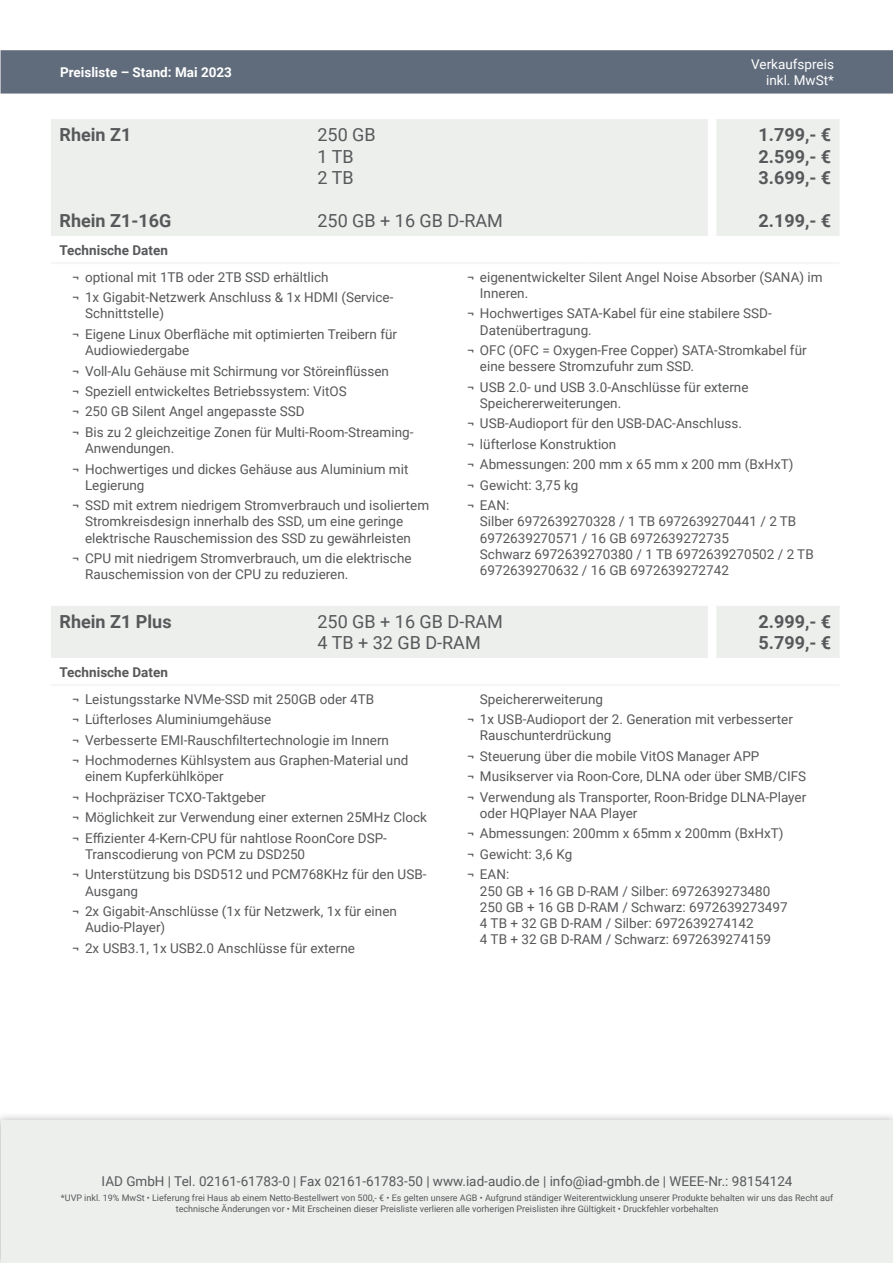
<style>
.page{position:relative;width:893px;height:1263px;background:#fff}
.page>*{position:absolute;margin:0;border:0;box-sizing:border-box;transform-origin:0 0}
.Artikel-Headline-Pre{font:18px "Roboto";color:#57585a}
.Artikel-Headline-VKP{font:700 18px/21.6px "Roboto";color:#57585a}
.Artikel-Headline-Nam{font:700 18px "Roboto";color:#57585a}
.t1{font:13.5px/16.2px "Roboto";color:#57585a}
.Artikel-Subline{font:700 13.5px "Roboto";color:#57585a}
.t2{font:700 13.5px "Roboto";color:#fff}
.t3{font:13.5px/16.2px "Roboto";color:#fff;text-align:right}
.t4{font:9px/10.8px "Roboto";color:#57585a;text-align:center}
</style>
<div class="page">
<div style="left:0;top:1112px;width:893px;height:151px;background:#231f20;opacity:.35"></div>
<div style="left:1px;top:1121px;width:892px;height:142px;background:#edefed"></div>
<div style="left:1px;top:50px;width:892px;height:44px;background:#606c7c"></div>
<div style="left:51px;top:119px;width:789px;height:117px;background:#edefed"></div>
<hr style="left:51px;top:262px;width:258px;height:2px;background:#f5f7f6">
<hr style="left:309px;top:262px;width:203px;height:2px;background:#f5f7f6">
<hr style="left:512px;top:262px;width:73px;height:2px;background:#f5f7f6">
<hr style="left:585px;top:262px;width:127px;height:2px;background:#f5f7f6">
<hr style="left:712px;top:262px;width:128px;height:2px;background:#f5f7f6">
<div style="left:708px;top:119px;width:8px;height:117px;background:#fff"></div>
<div style="left:51px;top:606px;width:789px;height:52px;background:#edefed"></div>
<hr style="left:51px;top:684px;width:258px;height:2px;background:#f5f7f6">
<hr style="left:309px;top:684px;width:203px;height:2px;background:#f5f7f6">
<hr style="left:512px;top:684px;width:73px;height:2px;background:#f5f7f6">
<hr style="left:585px;top:684px;width:127px;height:2px;background:#f5f7f6">
<hr style="left:712px;top:684px;width:128px;height:2px;background:#f5f7f6">
<div style="left:708px;top:606px;width:8px;height:52px;background:#fff"></div>
<p class="t2" style="left:60px;top:63px;width:173px">Preisliste – Stand: Mai 2023</p>
<p class="t3" style="left:751px;top:55px;width:84px">Verkaufspreis inkl. MwSt*</p>
<p class="Artikel-Headline-Nam" style="left:60px;top:122px;width:73px">Rhein Z1</p>
<p class="Artikel-Headline-Nam" style="left:60px;top:208px;width:113px">Rhein Z1-16G</p>
<p class="Artikel-Headline-Pre" style="left:317px;top:122px;width:60px">250 GB</p>
<p class="Artikel-Headline-Pre" style="left:317px;top:144px;width:38px">1 TB</p>
<p class="Artikel-Headline-Pre" style="left:317px;top:165px;width:38px">2 TB</p>
<p class="Artikel-Headline-Pre" style="left:317px;top:208px;width:187px">250 GB + 16 GB D-RAM</p>
<p class="Artikel-Headline-VKP" style="left:758px;top:123px;width:74px">1.799,- €</p>
<p class="Artikel-Headline-VKP" style="left:758px;top:145px;width:74px">2.599,- €</p>
<p class="Artikel-Headline-VKP" style="left:758px;top:166px;width:74px">3.699,- €</p>
<p class="Artikel-Headline-VKP" style="left:758px;top:210px;width:74px">2.199,- €</p>
<p class="Artikel-Subline" style="left:60px;top:240px;width:110px">Technische Daten</p>
<p class="t1" style="left:72px;top:268px;width:258px">¬ optional mit 1TB oder 2TB SSD erhältlich</p>
<p class="t1" style="left:85px;top:289px;width:310px;text-indent:-13px">¬ 1x Gigabit-Netzwerk Anschluss &amp; 1x HDMI (Service-<br>Schnittstelle)</p>
<p class="t1" style="left:85px;top:325px;width:313px;text-indent:-13px">¬ Eigene Linux Oberfläche mit optimierten Treibern für<br>Audiowiedergabe</p>
<p class="t1" style="left:72px;top:362px;width:318px">¬ Voll-Alu Gehäuse mit Schirmung vor Störeinflüssen</p>
<p class="t1" style="left:72px;top:383px;width:276px">¬ Speziell entwickeltes Betriebssystem: VitOS</p>
<p class="t1" style="left:72px;top:403px;width:234px">¬ 250 GB Silent Angel angepasste SSD</p>
<p class="t1" style="left:85px;top:423px;width:330px;text-indent:-13px">¬ Bis zu 2 gleichzeitige Zonen für Multi-Room-Streaming-<br>Anwendungen.</p>
<p class="t1" style="left:85px;top:460px;width:325px;text-indent:-13px">¬ Hochwertiges und dickes Gehäuse aus Aluminium mit<br>Legierung</p>
<p class="t1" style="left:85px;top:497px;width:346px;text-indent:-13px">¬ SSD mit extrem niedrigem Stromverbrauch und isoliertem<br>Stromkreisdesign innerhalb des SSD, um eine geringe elektrische Rauschemission des SSD zu gewährleisten</p>
<p class="t1" style="left:85px;top:550px;width:328px;text-indent:-13px">¬ CPU mit niedrigem Stromverbrauch, um die elektrische<br>Rauschemission von der CPU zu reduzieren.</p>
<p class="t1" style="left:480px;top:268px;width:344px;text-indent:-13px">¬ eigenentwickelter Silent Angel Noise Absorber (SANA) im<br>Inneren.</p>
<p class="t1" style="left:480px;top:305px;width:293px;text-indent:-13px">¬ Hochwertiges SATA-Kabel für eine stabilere SSD-<br>Datenübertragung.</p>
<p class="t1" style="left:480px;top:342px;width:328px;text-indent:-13px">¬ OFC (OFC = Oxygen-Free Copper) SATA-Stromkabel für eine bessere Stromzufuhr zum SSD.</p>
<p class="t1" style="left:480px;top:378px;width:270px;text-indent:-13px">¬ USB 2.0- und USB 3.0-Anschlüsse für externe<br>Speichererweiterungen.</p>
<p class="t1" style="left:467px;top:415px;width:276px">¬ USB-Audioport für den USB-DAC-Anschluss.</p>
<p class="t1" style="left:467px;top:435px;width:151px">¬ lüfterlose Konstruktion</p>
<p class="t1" style="left:467px;top:456px;width:328px">¬ Abmessungen: 200 mm x 65 mm x 200 mm (BxHxT)</p>
<p class="t1" style="left:467px;top:476px;width:113px">¬ Gewicht: 3,75 kg</p>
<p class="t1" style="left:480px;top:497px;width:335px;text-indent:-13px">¬ EAN:<br>Silber 6972639270328 / 1 TB 6972639270441 / 2 TB 6972639270571 / 16 GB 6972639272735<br>Schwarz 6972639270380 / 1 TB 6972639270502 / 2 TB 6972639270632 / 16 GB 6972639272742</p>
<p class="Artikel-Headline-Nam" style="left:60px;top:609px;width:114px">Rhein Z1 Plus</p>
<p class="Artikel-Headline-Pre" style="left:317px;top:609px;width:187px">250 GB + 16 GB D-RAM</p>
<p class="Artikel-Headline-Pre" style="left:317px;top:630px;width:165px">4 TB + 32 GB D-RAM</p>
<p class="Artikel-Headline-VKP" style="left:758px;top:610px;width:74px">2.999,- €<br>5.799,- €</p>
<p class="Artikel-Subline" style="left:60px;top:662px;width:110px">Technische Daten</p>
<p class="t1" style="left:72px;top:690px;width:303px">¬ Leistungsstarke NVMe-SSD mit 250GB oder 4TB</p>
<p class="t1" style="left:72px;top:711px;width:201px">¬ Lüfterloses Aluminiumgehäuse</p>
<p class="t1" style="left:72px;top:731px;width:318px">¬ Verbesserte EMI-Rauschfiltertechnologie im Innern</p>
<p class="t1" style="left:85px;top:752px;width:325px;text-indent:-13px">¬ Hochmodernes Kühlsystem aus Graphen-Material und einem Kupferkühlköper</p>
<p class="t1" style="left:72px;top:788px;width:195px">¬ Hochpräziser TCXO-Taktgeber</p>
<p class="t1" style="left:72px;top:809px;width:356px">¬ Möglichkeit zur Verwendung einer externen 25MHz Clock</p>
<p class="t1" style="left:85px;top:829px;width:303px;text-indent:-13px">¬ Effizienter 4-Kern-CPU für nahtlose RoonCore DSP-<br>Transcodierung von PCM zu DSD250</p>
<p class="t1" style="left:85px;top:866px;width:343px;text-indent:-13px">¬ Unterstützung bis DSD512 und PCM768KHz für den USB-<br>Ausgang</p>
<p class="t1" style="left:85px;top:902px;width:313px;text-indent:-13px">¬ 2x Gigabit-Anschlüsse (1x für Netzwerk, 1x für einen<br>Audio-Player)</p>
<p class="t1" style="left:72px;top:939px;width:284px">¬ 2x USB3.1, 1x USB2.0 Anschlüsse für externe</p>
<p class="t1" style="left:480px;top:690px;width:125px">Speichererweiterung</p>
<p class="t1" style="left:480px;top:711px;width:314px;text-indent:-13px">¬ 1x USB-Audioport der 2. Generation mit verbesserter<br>Rauschunterdrückung</p>
<p class="t1" style="left:467px;top:747px;width:294px">¬ Steuerung über die mobile VitOS Manager APP</p>
<p class="t1" style="left:467px;top:768px;width:340px">¬ Musikserver via Roon-Core, DLNA oder über SMB/CIFS</p>
<p class="t1" style="left:480px;top:788px;width:328px;text-indent:-13px">¬ Verwendung als Transporter, Roon-Bridge DLNA-Player oder HQPlayer NAA Player</p>
<p class="t1" style="left:467px;top:825px;width:318px">¬ Abmessungen: 200mm x 65mm x 200mm (BxHxT)</p>
<p class="t1" style="left:467px;top:845px;width:107px">¬ Gewicht: 3,6 Kg</p>
<p class="t1" style="left:480px;top:866px;width:309px;text-indent:-13px">¬ EAN:<br>250 GB + 16 GB D-RAM / Silber: 6972639273480<br>250 GB + 16 GB D-RAM / Schwarz: 6972639273497<br>4 TB + 32 GB D-RAM / Silber: 6972639274142<br>4 TB + 32 GB D-RAM / Schwarz: 6972639274159</p>
<p class="t1" style="left:102px;top:1173px;width:692px">IAD GmbH | Tel. 02161-61783-0 | Fax 02161-61783-50 | www.iad-audio.de | info@iad-gmbh.de | WEEE-Nr.: 98154124</p>
<p class="t4" style="left:61px;top:1192px;width:774px">*UVP inkl. 19% MwSt • Lieferung frei Haus ab einem Netto-Bestellwert von 500,- € • Es gelten unsere AGB • Aufgrund ständiger Weiterentwicklung unserer Produkte behalten wir uns das Recht auf technische Änderungen vor • Mit Erscheinen dieser Preisliste verlieren alle vorherigen Preislisten ihre Gültigkeit • Druckfehler vorbehalten</p>
</div>
